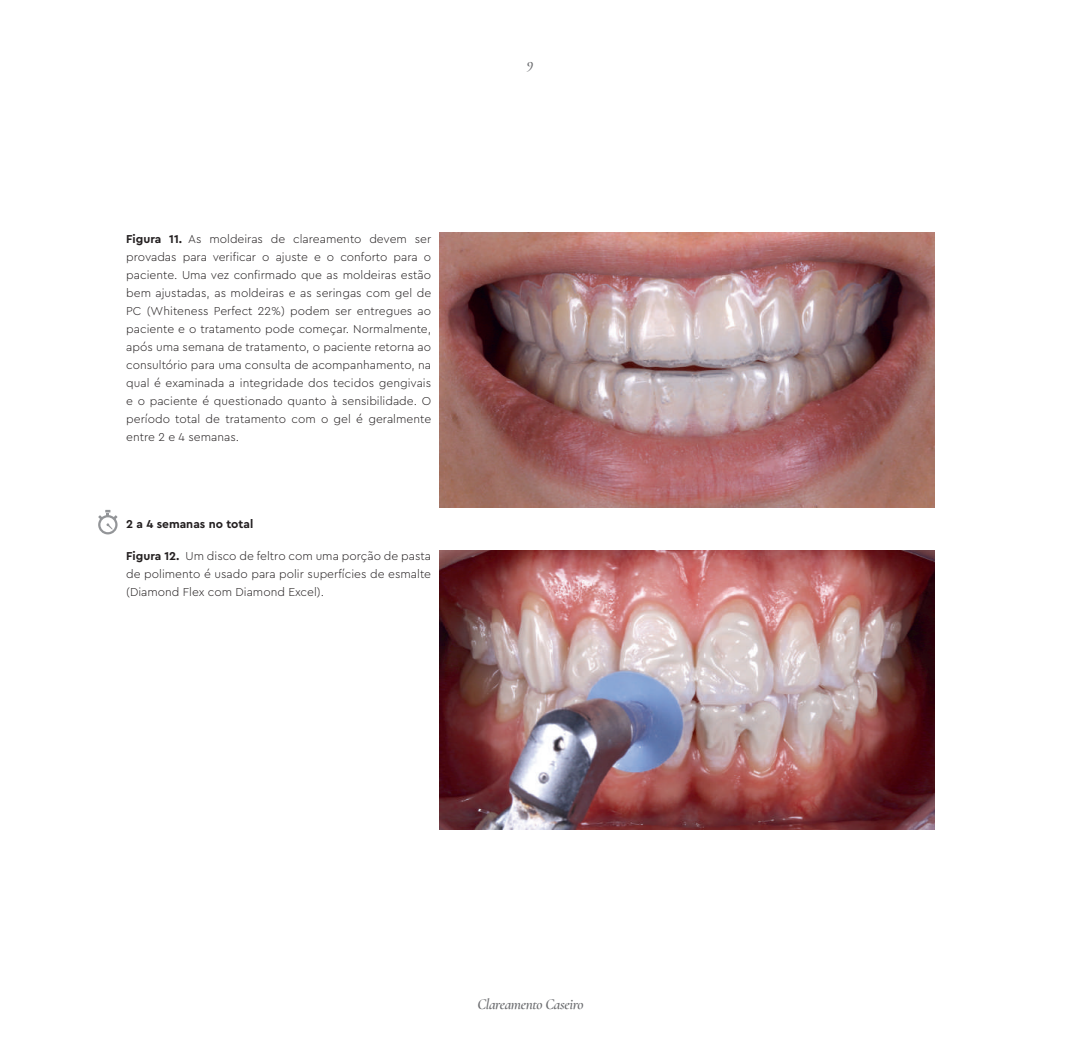
<style>
.page{position:relative;width:1065px;height:1063px;background:#fff}
.page>*{position:absolute;margin:0;border:0;box-sizing:border-box;transform-origin:0 0}
.t1{font:italic 600 15px "Cormorant Garamond";letter-spacing:-.025em;color:#6c6d70}
.t2{font:300 12px/18px "Cera Pro";color:#231f20;text-align:justify}
.t3{font:700 12px "Cera Pro";color:#231f20}
.s1{font-weight:700}
</style>
<div class="page">
<img style="left:439px;top:550px;width:495px;height:280px">
<svg style="left:98px;top:510px;width:19px;height:24px"></svg>
<img style="left:439px;top:233px;width:495px;height:275px">
<p class="t2" style="left:126px;top:229px;width:306px"><span class="s1">Figura 11.</span> As moldeiras de clareamento devem ser provadas para verificar o ajuste e o conforto para o paciente. Uma vez confirmado que as moldeiras estão bem ajustadas, as moldeiras e as seringas com gel de PC (Whiteness Perfect 22%) podem ser entregues ao paciente e o tratamento pode começar. Normalmente, após uma semana de tratamento, o paciente retorna ao consultório para uma consulta de acompanhamento, na qual é examinada a integridade dos tecidos gengivais e o paciente é questionado quanto à sensibilidade. O período total de tratamento com o gel é geralmente entre 2 e 4 semanas.</p>
<p class="t3" style="left:126px;top:516px;width:129px">2 a 4 semanas no total</p>
<p class="t2" style="left:126px;top:546px;width:306px"><span class="s1">Figura 12.</span> Um disco de feltro com uma porção de pasta de polimento é usado para polir superfícies de esmalte (Diamond Flex com Diamond Excel).</p>
<p class="t1" style="left:527px;top:54px;width:8px">9</p>
<p class="t1" style="left:477px;top:995px;width:108px">Clareamento Caseiro</p>
</div>
